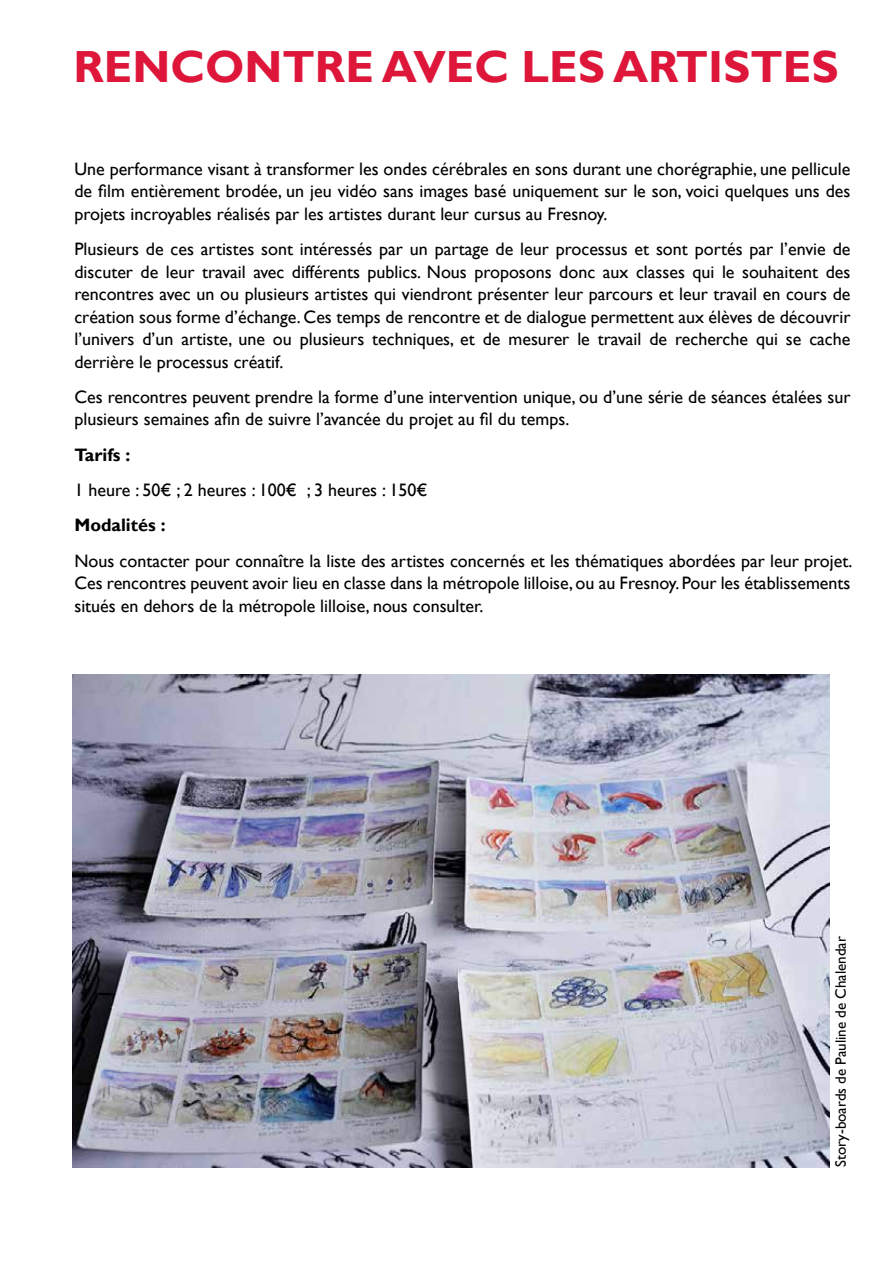
<style>
.page{position:relative;width:893px;height:1263px;background:#fff}
.page>*{position:absolute;margin:0;border:0;box-sizing:border-box;transform-origin:0 0}
.t1{font:700 45px "Gill Sans";color:#dd163a}
.t2{font:18px/22.5px "Gill Sans";color:#000101;text-align:justify}
.t3{font:700 18px "Gill Sans";color:#000101}
.t4{font:15px "Gill Sans";color:#000}
</style>
<div class="page">
<img style="left:72px;top:674px;width:757px;height:493px">
<h1 class="t1" style="left:73px;top:40px;width:767px">RENCONTRE AVEC LES ARTISTES</h1>
<p class="t2" style="left:74px;top:158px;width:777px">Une performance visant à transformer les ondes cérébrales en sons durant une chorégraphie, une pellicule de film entièrement brodée, un jeu vidéo sans images basé uniquement sur le son, voici quelques uns des projets incroyables réalisés par les artistes durant leur cursus au Fresnoy.</p>
<p class="t2" style="left:74px;top:238px;width:778px">Plusieurs de ces artistes sont intéressés par un partage de leur processus et sont portés par l’envie de discuter de leur travail avec différents publics. Nous proposons donc aux classes qui le souhaitent des rencontres avec un ou plusieurs artistes qui viendront présenter leur parcours et leur travail en cours de création sous forme d’échange. Ces temps de rencontre et de dialogue permettent aux élèves de découvrir l’univers d’un artiste, une ou plusieurs techniques, et de mesurer le travail de recherche qui se cache derrière le processus créatif.</p>
<p class="t2" style="left:74px;top:386px;width:777px">Ces rencontres peuvent prendre la forme d’une intervention unique, ou d’une série de séances étalées sur plusieurs semaines afin de suivre l’avancée du projet au fil du temps.</p>
<p class="t3" style="left:74px;top:444px;width:57px">Tarifs :</p>
<p class="t2" style="left:74px;top:479px;width:354px">1 heure : 50€ ; 2 heures : 100€ ; 3 heures : 150€</p>
<p class="t3" style="left:74px;top:514px;width:93px">Modalités :</p>
<p class="t2" style="left:74px;top:549px;width:779px">Nous contacter pour connaître la liste des artistes concernés et les thématiques abordées par leur projet.<br>Ces rencontres peuvent avoir lieu en classe dans la métropole lilloise, ou au Fresnoy. Pour les établissements situés en dehors de la métropole lilloise, nous consulter.</p>
<p class="t4" style="left:832px;top:1167px;width:232px;rotate:-90deg">Story-boards de Pauline de Chalendar</p>
</div>
